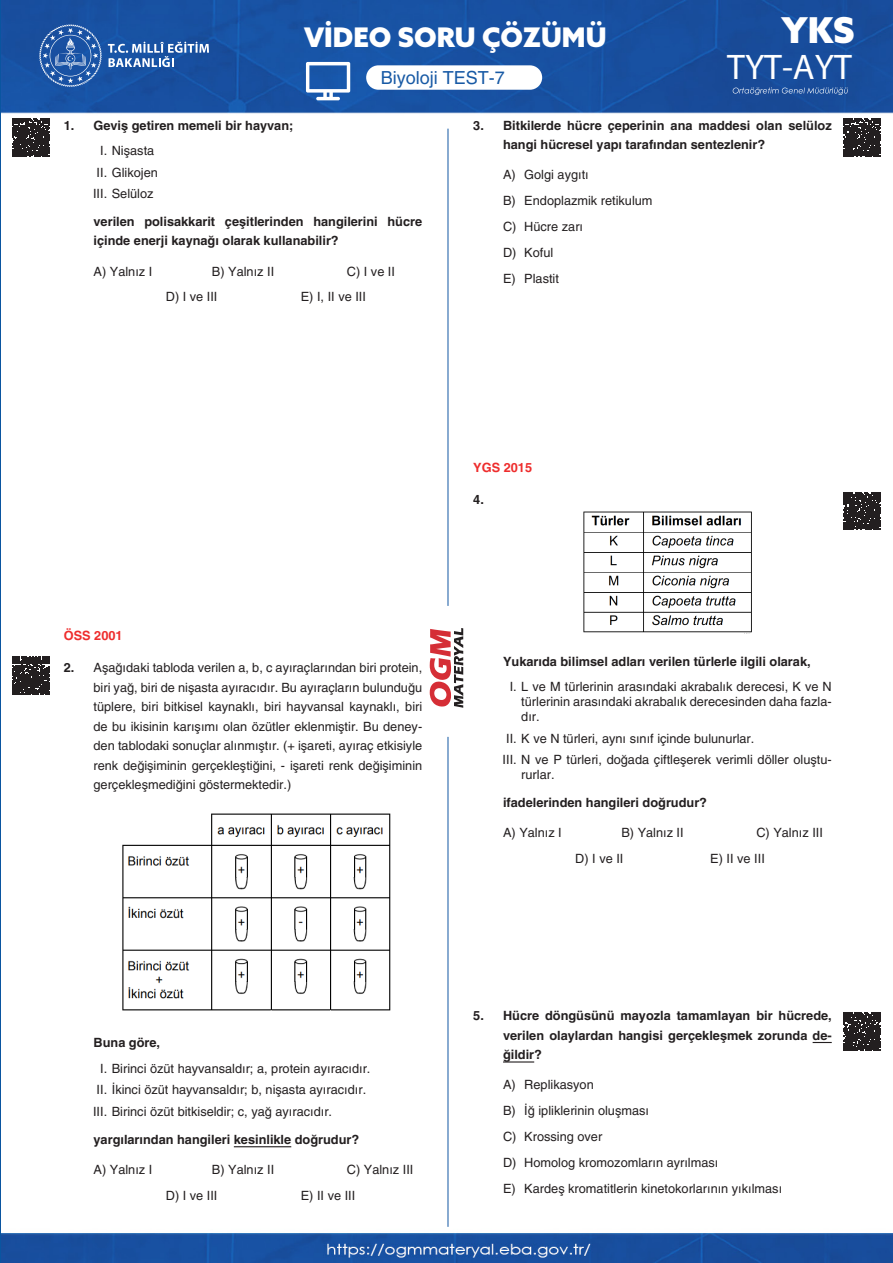
<style>
.page{position:relative;width:893px;height:1263px;background:#fff}
.page>*{position:absolute;margin:0;border:0;box-sizing:border-box;transform-origin:0 0}
.t1{font:35.7px "Myriad Pro";color:#fff}
.t2{font:900 35.7px "Azo Sans";color:#fff}
.t3{font:900 27px "Azo Sans";color:#fff}
.t4{font:18px "Helveticasinav";color:#185aa5}
.SORU__Y{font:12.75px/19.5px "Helveticasinav";color:#231f20;text-align:justify}
.SORU__Y-2{font:700 12.75px/19.5px "Helveticasinav";color:#231f20}
.I__II__III__Y{font:12.75px/15px "Helveticasinav";color:#231f20;text-align:justify}
.CEVAP_5_Lİ__Y{font:12.75px "Helveticasinav";color:#231f20}
.SORU__Y-3{font:700 12.75px "Helveticasinav";color:#ee2d2d}
.s1{font-weight:700}
</style>
<div class="page">
<img style="left:2px;top:0;width:891px;height:1263px">
<hr style="left:448px;top:129px;width:1px;height:477px;background:#1358a3">
<hr style="left:448px;top:737px;width:1px;height:490px;background:#1358a3">
<svg style="left:39px;top:24px;width:63px;height:63px"></svg>
<svg style="left:108px;top:42px;width:101px;height:25px"></svg>
<svg style="left:430px;top:627px;width:33px;height:81px"></svg>
<div style="left:366px;top:65px;width:176px;height:25px;background:#fff;border-radius:12px"></div>
<svg style="left:306px;top:62px;width:44px;height:38px"></svg>
<svg style="left:733px;top:87px;width:115px;height:8px"></svg>
<hr style="left:234px;top:1146px;width:57px;height:1px;background:#231f20">
<img style="left:120px;top:808px;width:276px;height:207px">
<svg style="left:813px;top:1042px;width:19px;height:1px"></svg>
<hr style="left:503px;top:1061px;width:31px;height:1px;background:#231f20">
<img style="left:582px;top:512px;width:170px;height:121px">
<svg style="left:12px;top:119px;width:38px;height:38px"></svg>
<svg style="left:12px;top:657px;width:38px;height:38px"></svg>
<svg style="left:843px;top:492px;width:38px;height:38px"></svg>
<svg style="left:843px;top:1013px;width:38px;height:37px"></svg>
<svg style="left:843px;top:119px;width:38px;height:38px"></svg>
<h2 class="t3" style="left:304px;top:19px;width:304px">VİDEO SORU ÇÖZÜMÜ</h2>
<h3 class="t4" style="left:381px;top:68px;width:126px">Biyoloji TEST-7</h3>
<h1 class="t2" style="left:781px;top:6px;width:75px">YKS</h1>
<h1 class="t1" style="left:727px;top:45px;width:126px">TYT-AYT</h1>
<p class="SORU__Y-2" style="left:64px;top:115px;width:231px">1. Geviş getiren memeli bir hayvan;</p>
<p class="I__II__III__Y" style="left:100px;top:143px;width:56px">I. Nişasta</p>
<p class="I__II__III__Y" style="left:97px;top:165px;width:63px">II. Glikojen</p>
<p class="I__II__III__Y" style="left:93px;top:186px;width:62px">III. Selüloz</p>
<p class="SORU__Y-2" style="left:94px;top:212px;width:330px">verilen polisakkarit çeşitlerinden hangilerini hücre içinde enerji kaynağı olarak kullanabilir?</p>
<p class="CEVAP_5_Lİ__Y" style="left:94px;top:264px;width:60px">A) Yalnız I</p>
<p class="CEVAP_5_Lİ__Y" style="left:212px;top:264px;width:64px">B) Yalnız II</p>
<p class="CEVAP_5_Lİ__Y" style="left:347px;top:264px;width:50px">C) I ve II</p>
<p class="CEVAP_5_Lİ__Y" style="left:166px;top:290px;width:53px">D) I ve III</p>
<p class="CEVAP_5_Lİ__Y" style="left:301px;top:290px;width:67px">E) I, II ve III</p>
<p class="SORU__Y-2" style="left:503px;top:115px;width:330px;text-indent:-30px">3. Bitkilerde hücre çeperinin ana maddesi olan selüloz hangi hücresel yapı tarafından sentezlenir?</p>
<p class="SORU__Y" style="left:503px;top:165px;width:87px">A) Golgi aygıtı</p>
<p class="SORU__Y" style="left:503px;top:191px;width:151px">B) Endoplazmik retikulum</p>
<p class="SORU__Y" style="left:503px;top:217px;width:82px">C) Hücre zarı</p>
<p class="SORU__Y" style="left:503px;top:243px;width:52px">D) Koful</p>
<p class="SORU__Y" style="left:503px;top:268px;width:57px">E) Plastit</p>
<p class="SORU__Y-3" style="left:64px;top:628px;width:60px">ÖSS 2001</p>
<p class="SORU__Y" style="left:94px;top:658px;width:330px;text-indent:-30px"><span class="s1">2.</span> Aşağıdaki tabloda verilen a, b, c ayıraçlarından biri protein, biri yağ, biri de nişasta ayıracıdır. Bu ayıraçların bulunduğu tüplere, biri bitkisel kaynaklı, biri hayvansal kaynaklı, biri de bu ikisinin karışımı olan özütler eklenmiştir. Bu deney&shy;den tablodaki sonuçlar alınmıştır. (+ işareti, ayıraç etkisiyle renk değişiminin gerçekleştiğini, - işareti renk değişiminin gerçekleşmediğini göstermektedir.)</p>
<p class="SORU__Y-3" style="left:473px;top:460px;width:60px">YGS 2015</p>
<p class="SORU__Y-2" style="left:473px;top:490px;width:12px">4.</p>
<p class="SORU__Y-2" style="left:503px;top:651px;width:309px">Yukarıda bilimsel adları verilen türlerle ilgili olarak,</p>
<p class="I__II__III__Y" style="left:521px;top:679px;width:312px;text-indent:-12px">I. L ve M türlerinin arasındaki akrabalık derecesi, K ve N türlerinin arasındaki akrabalık derecesinden daha fazla&shy;dır.</p>
<p class="I__II__III__Y" style="left:506px;top:731px;width:250px">II. K ve N türleri, aynı sınıf içinde bulunurlar.</p>
<p class="I__II__III__Y" style="left:521px;top:752px;width:312px;text-indent:-19px">III. N ve P türleri, doğada çiftleşerek verimli döller oluştu&shy;rurlar.</p>
<p class="SORU__Y-2" style="left:503px;top:793px;width:206px">ifadelerinden hangileri doğrudur?</p>
<p class="CEVAP_5_Lİ__Y" style="left:503px;top:825px;width:60px">A) Yalnız I</p>
<p class="CEVAP_5_Lİ__Y" style="left:621px;top:825px;width:64px">B) Yalnız II</p>
<p class="CEVAP_5_Lİ__Y" style="left:756px;top:825px;width:68px">C) Yalnız III</p>
<p class="CEVAP_5_Lİ__Y" style="left:575px;top:851px;width:50px">D) I ve II</p>
<p class="CEVAP_5_Lİ__Y" style="left:710px;top:851px;width:56px">E) II ve III</p>
<p class="SORU__Y-2" style="left:94px;top:1033px;width:68px">Buna göre,</p>
<p class="I__II__III__Y" style="left:100px;top:1061px;width:272px">I. Birinci özüt hayvansaldır; a, protein ayıracıdır.</p>
<p class="I__II__III__Y" style="left:97px;top:1082px;width:271px">II. İkinci özüt hayvansaldır; b, nişasta ayıracıdır.</p>
<p class="I__II__III__Y" style="left:93px;top:1104px;width:241px">III. Birinci özüt bitkiseldir; c, yağ ayıracıdır.</p>
<p class="SORU__Y-2" style="left:94px;top:1129px;width:267px">yargılarından hangileri kesinlikle doğrudur?</p>
<p class="CEVAP_5_Lİ__Y" style="left:94px;top:1162px;width:60px">A) Yalnız I</p>
<p class="CEVAP_5_Lİ__Y" style="left:212px;top:1162px;width:64px">B) Yalnız II</p>
<p class="CEVAP_5_Lİ__Y" style="left:347px;top:1162px;width:68px">C) Yalnız III</p>
<p class="CEVAP_5_Lİ__Y" style="left:166px;top:1188px;width:53px">D) I ve III</p>
<p class="CEVAP_5_Lİ__Y" style="left:301px;top:1188px;width:56px">E) II ve III</p>
<p class="SORU__Y-2" style="left:503px;top:1006px;width:330px;text-align:justify;text-indent:-30px">5. Hücre döngüsünü mayozla tamamlayan bir hücrede, verilen olaylardan hangisi gerçekleşmek zorunda de&shy;ğildir?</p>
<p class="SORU__Y" style="left:503px;top:1075px;width:92px">A) Replikasyon</p>
<p class="SORU__Y" style="left:503px;top:1101px;width:147px">B) İğ ipliklerinin oluşması</p>
<p class="SORU__Y" style="left:503px;top:1127px;width:101px">C) Krossing over</p>
<p class="SORU__Y" style="left:503px;top:1152px;width:217px">D) Homolog kromozomların ayrılması</p>
<p class="SORU__Y" style="left:503px;top:1178px;width:281px">E) Kardeş kromatitlerin kinetokorlarının yıkılması</p>
</div>
